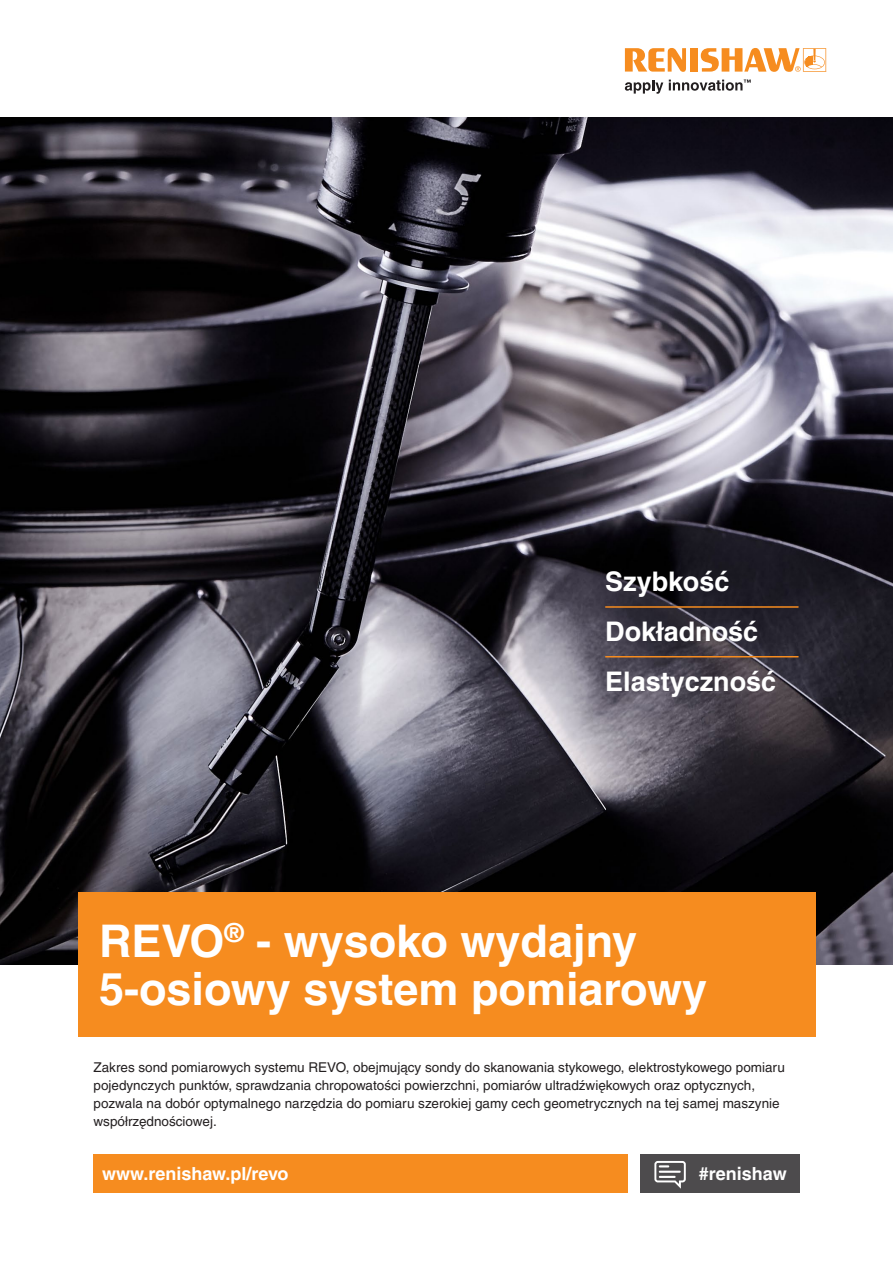
<style>
.page{position:relative;width:893px;height:1263px;background:#fff}
.page>*{position:absolute;margin:0;border:0;box-sizing:border-box;transform-origin:0 0}
.Headline_30pt_BOLD{font:700 45px/48px "Helvetica LT Pro";color:#fff}
.Diagram_caption_text{font:700 27px "Helvetica LT Pro";color:#fff}
.back_page_URL_white{font:700 18px "Helvetica LT Pro";color:#fff}
.Body_Text_9pt{font:13.5px/18px "Helvetica LT Pro";color:#231f20}
</style>
<div class="page">
<img style="left:0;top:117px;width:893px;height:847px">
<div style="left:78px;top:892px;width:737px;height:145px;background:#f68c1f"></div>
<hr style="left:605px;top:606px;width:193px;height:2px;background:#f68c1f">
<hr style="left:605px;top:656px;width:193px;height:1px;background:#f68c1f">
<svg style="left:625px;top:80px;width:38px;height:14px"></svg>
<svg style="left:625px;top:48px;width:61px;height:24px"></svg>
<div style="left:690px;top:48px;width:8px;height:24px;background:#f68c1f"></div>
<svg style="left:701px;top:48px;width:125px;height:24px"></svg>
<svg style="left:669px;top:80px;width:82px;height:11px"></svg>
<div style="left:94px;top:1154px;width:534px;height:39px;background:#f68c1f"></div>
<div style="left:639px;top:1154px;width:160px;height:39px;background:#4d4b4d"></div>
<svg style="left:654px;top:1161px;width:32px;height:28px"></svg>
<p class="Diagram_caption_text" style="left:605px;top:565px;width:126px">Szybkość</p>
<p class="Diagram_caption_text" style="left:605px;top:615px;width:155px">Dokładność</p>
<p class="Diagram_caption_text" style="left:605px;top:665px;width:173px">Elastyczność</p>
<p class="Headline_30pt_BOLD" style="left:99px;top:917px;width:609px">REVO<sup>®</sup> - wysoko wydajny<br>5-osiowy system pomiarowy</p>
<p class="Body_Text_9pt" style="left:94px;top:1059px;width:693px">Zakres sond pomiarowych systemu REVO, obejmujący sondy do skanowania stykowego, elektrostykowego pomiaru pojedynczych punktów, sprawdzania chropowatości powierzchni, pomiarów ultradźwiękowych oraz optycznych, pozwala na dobór optymalnego narzędzia do pomiaru szerokiej gamy cech geometrycznych na tej samej maszynie współrzędnościowej.</p>
<p class="back_page_URL_white" style="left:102px;top:1163px;width:188px">www.renishaw.pl/revo</p>
<p class="back_page_URL_white" style="left:699px;top:1163px;width:89px">#renishaw</p>
</div>
